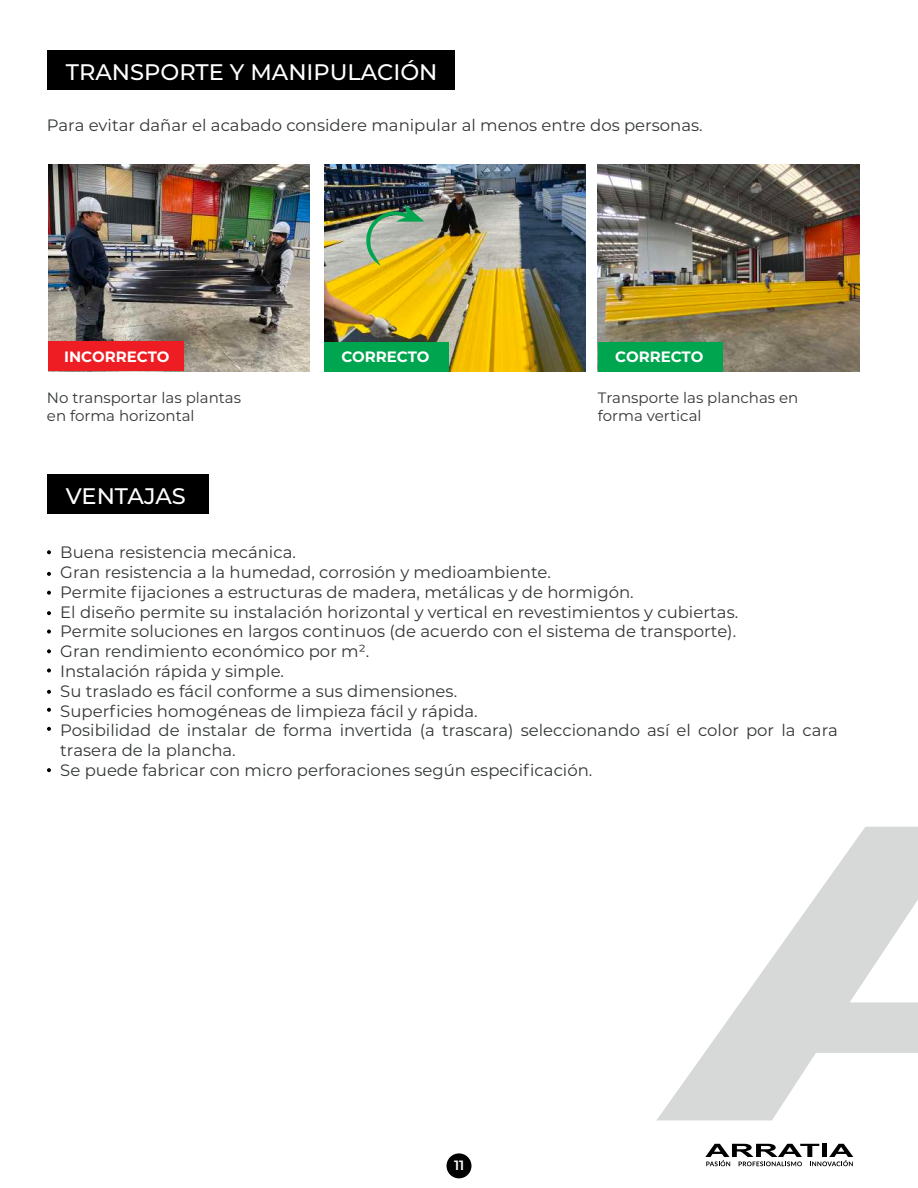
<style>
.page{position:relative;width:918px;height:1188px;background:#fff}
.page>*{position:absolute;margin:0;border:0;box-sizing:border-box;transform-origin:0 0}
.t1{font:500 22.5px "Montserrat";color:#fff}
.t2{font:16.5px/19.8px "Montserrat";color:#333637}
.t3{font:15px/18px "Montserrat";color:#333637}
.t4{font:700 15px "Montserrat";color:#fff}
.t5{font:600 13.5px "Montserrat";color:#fff}
</style>
<div class="page">
<div style="left:47px;top:474px;width:162px;height:40px;background:#000"></div>
<div style="left:47px;top:50px;width:408px;height:40px;background:#000"></div>
<svg style="left:47px;top:550px;width:4px;height:4px"></svg>
<svg style="left:47px;top:572px;width:4px;height:4px"></svg>
<svg style="left:47px;top:591px;width:4px;height:4px"></svg>
<svg style="left:47px;top:611px;width:4px;height:4px"></svg>
<svg style="left:47px;top:630px;width:4px;height:4px"></svg>
<svg style="left:47px;top:649px;width:4px;height:4px"></svg>
<svg style="left:47px;top:669px;width:4px;height:3px"></svg>
<svg style="left:47px;top:690px;width:4px;height:4px"></svg>
<svg style="left:47px;top:708px;width:4px;height:4px"></svg>
<svg style="left:47px;top:727px;width:4px;height:4px"></svg>
<svg style="left:47px;top:768px;width:4px;height:4px"></svg>
<img style="left:324px;top:164px;width:261px;height:207px">
<img style="left:48px;top:164px;width:262px;height:207px">
<img style="left:598px;top:164px;width:261px;height:207px">
<div style="left:324px;top:342px;width:125px;height:29px;background:#00a54f"></div>
<div style="left:598px;top:342px;width:125px;height:29px;background:#00a54f"></div>
<div style="left:48px;top:342px;width:136px;height:29px;background:#ee1d23"></div>
<img style="left:365px;top:204px;width:59px;height:62px">
<div style="left:447px;top:1153px;width:24px;height:25px;background:#000;border-radius:50%"></div>
<svg style="left:705px;top:1144px;width:148px;height:22px"></svg>
<svg style="left:657px;top:827px;width:261px;height:293px"></svg>
<h1 class="t1" style="left:66px;top:56px;width:373px">TRANSPORTE Y MANIPULACIÓN</h1>
<p class="t2" style="left:47px;top:115px;width:657px">Para evitar dañar el acabado considere manipular al menos entre dos personas.</p>
<p class="t4" style="left:64px;top:346px;width:107px">INCORRECTO</p>
<p class="t4" style="left:341px;top:346px;width:90px">CORRECTO</p>
<p class="t4" style="left:615px;top:346px;width:90px">CORRECTO</p>
<p class="t3" style="left:47px;top:388px;width:196px">No transportar las plantas en forma horizontal</p>
<p class="t3" style="left:598px;top:388px;width:202px">Transporte las planchas en forma vertical</p>
<h1 class="t1" style="left:66px;top:480px;width:121px">VENTAJAS</h1>
<p class="t2" style="left:60px;top:542px;width:779px">Buena resistencia mecánica.<br>Gran resistencia a la humedad, corrosión y medioambiente.<br>Permite fijaciones a estructuras de madera, metálicas y de hormigón.<br>El diseño permite su instalación horizontal y vertical en revestimientos y cubiertas.<br>Permite soluciones en largos continuos (de acuerdo con el sistema de transporte).<br>Gran rendimiento económico por m².<br>Instalación rápida y simple.<br>Su traslado es fácil conforme a sus dimensiones.<br>Superficies homogéneas de limpieza fácil y rápida.<br>Posibilidad de instalar de forma invertida (a trascara) seleccionando así el color por la cara trasera de la plancha.<br>Se puede fabricar con micro perforaciones según especificación.</p>
<p class="t5" style="left:454px;top:1156px;width:12px">11</p>
</div>
